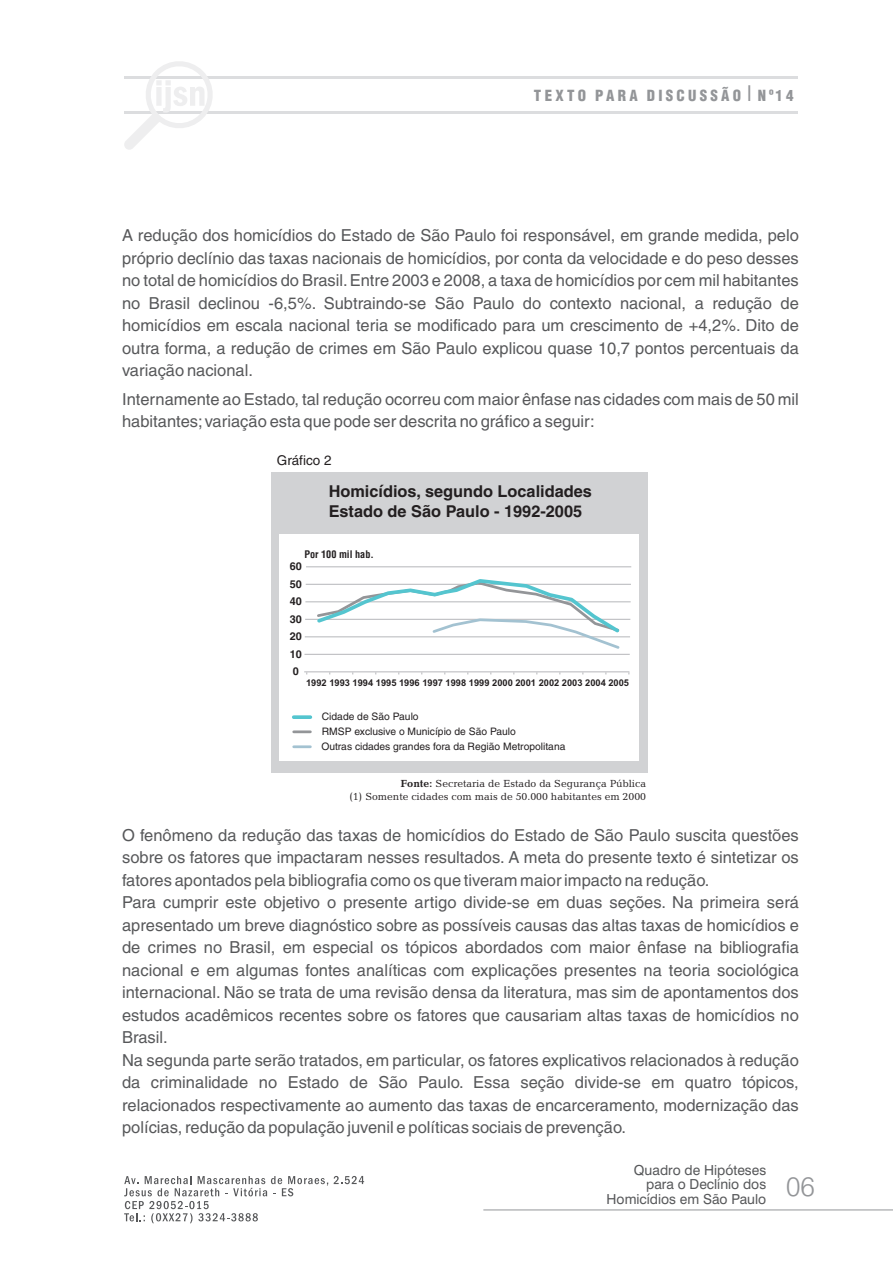
<style>
.page{position:relative;width:893px;height:1263px;background:#fff}
.page>*{position:absolute;margin:0;border:0;box-sizing:border-box;transform-origin:0 0}
.t1{font:300 27px "Swiss 721 BT";color:#939598}
.t2{font:16.5px/22.5px "Helvetica LT";color:#57585a}
.t3{font:700 16.35px/19.4px "Helvetica LT";color:#231f20}
.t4{font:900 condensed 15px "Helvetica LT";letter-spacing:.215em;color:#939598}
.t5{font:13.8px/14.5px "Swiss 721 BT";color:#57585a;text-align:right}
.t6{font:13.5px "Helvetica LT";color:#231f20}
.t7{font:700 10.8px/17.5px "Helvetica LT";color:#231f20;text-align:justify}
.t8{font:10.5px/12.6px "Candida BT";color:#231f20;text-align:right}
.t9{font:10.35px/15.1px "Helvetica LT";color:#231f20}
.t10{font:700 condensed 10.2px "Helvetica LT";color:#231f20}
.t11{font:700 9.3px "Arial";color:#231f20}
.s1{font-weight:400;font-size:21px}
.s2{font-weight:700}
</style>
<div class="page">
<svg style="left:334px;top:1176px;width:30px;height:8px"></svg>
<svg style="left:124px;top:1176px;width:204px;height:47px"></svg>
<hr style="left:483px;top:1209px;width:410px;height:1px;background:#939598">
<hr style="left:124px;top:76px;width:674px;height:2px;background:#dcdddf">
<hr style="left:124px;top:111px;width:674px;height:3px;background:#dcdddf">
<svg style="left:124px;top:61px;width:92px;height:89px"></svg>
<div style="left:271px;top:472px;width:377px;height:300px;background:#d1d2d4"></div>
<div style="left:280px;top:535px;width:359px;height:226px;background:#fff"></div>
<hr style="left:306px;top:566px;width:325px;height:1px;background:#bcbdc0">
<hr style="left:304px;top:671px;width:325px;height:1px;background:#bcbdc0">
<svg style="left:294px;top:715px;width:16px;height:4px"></svg>
<hr style="left:294px;top:730px;width:16px;height:3px;background:#939598">
<hr style="left:294px;top:745px;width:16px;height:3px;background:#a3c2d1">
<svg style="left:304px;top:579px;width:327px;height:76px"></svg>
<p class="t4" style="left:534px;top:89px;width:261px">TEXTO PARA DISCUSSÃO <span class="s1">I</span> Nº 14</p>
<p class="t2" style="left:122px;top:225px;width:678px;text-align:justify">A redução dos homicídios do Estado de São Paulo foi responsável, em grande medida, pelo próprio declínio das taxas nacionais de homicídios, por conta da velocidade e do peso desses no total de homicídios do Brasil.Entre 2003 e 2008, a taxa de homicídios por cem mil habitantes no Brasil declinou -6,5%. Subtraindo-se São Paulo do contexto nacional, a redução de homicídios em escala nacional teria se modificado para um crescimento de +4,2%. Dito de outra forma, a redução de crimes em São Paulo explicou quase 10,7 pontos percentuais da variação nacional.</p>
<p class="t2" style="left:122px;top:389px;width:678px">Internamente ao Estado, tal redução ocorreu com maior ênfase nas cidades com mais de 50 mil habitantes;variação esta que pode ser descrita no gráfico a seguir:</p>
<p class="t6" style="left:277px;top:454px;width:56px">Gráfico 2</p>
<p class="t3" style="left:329px;top:483px;width:265px">Homicídios, segundo Localidades<br>Estado de São Paulo - 1992-2005</p>
<p class="t10" style="left:304px;top:551px;width:71px">Por 100 mil hab.</p>
<p class="t7" style="left:290px;top:558px;width:14px">60<br>50<br>40<br>30<br>20<br>10<br>0</p>
<p class="t11" style="left:306px;top:679px;width:324px">1992 1993 1994 1995 1996 1997 1998 1999 2000 2001 2002 2003 2004 2005</p>
<p class="t9" style="left:321px;top:709px;width:246px">Cidade de São Paulo<br>RMSP exclusive o Município de São Paulo<br>Outras cidades grandes fora da Região Metropolitana</p>
<p class="t8" style="left:349px;top:778px;width:299px"><span class="s2">Fonte:</span> Secretaria de Estado da Segurança Pública<br>(1) Somente cidades com mais de 50.000 habitantes em 2000</p>
<p class="t2" style="left:122px;top:825px;width:678px">O fenômeno da redução das taxas de homicídios do Estado de São Paulo suscita questões sobre os fatores que impactaram nesses resultados. A meta do presente texto é sintetizar os fatores apontados pela bibliografia como os que tiveram maior impacto na redução.<br>Para cumprir este objetivo o presente artigo divide-se em duas seções. Na primeira será apresentado um breve diagnóstico sobre as possíveis causas das altas taxas de homicídios e de crimes no Brasil, em especial os tópicos abordados com maior ênfase na bibliografia nacional e em algumas fontes analíticas com explicações presentes na teoria sociológica internacional. Não se trata de uma revisão densa da literatura, mas sim de apontamentos dos estudos acadêmicos recentes sobre os fatores que causariam altas taxas de homicídios no Brasil.<br>Na segunda parte serão tratados, em particular, os fatores explicativos relacionados à redução da criminalidade no Estado de São Paulo. Essa seção divide-se em quatro tópicos, relacionados respectivamente ao aumento das taxas de encarceramento, modernização das polícias, redução da população juvenil e políticas sociais de prevenção.</p>
<p class="t5" style="left:607px;top:1164px;width:161px">Quadro de Hipóteses para o Declínio dos<br>Homicídios em São Paulo</p>
<h1 class="t1" style="left:786px;top:1175px;width:30px">06</h1>
</div>
